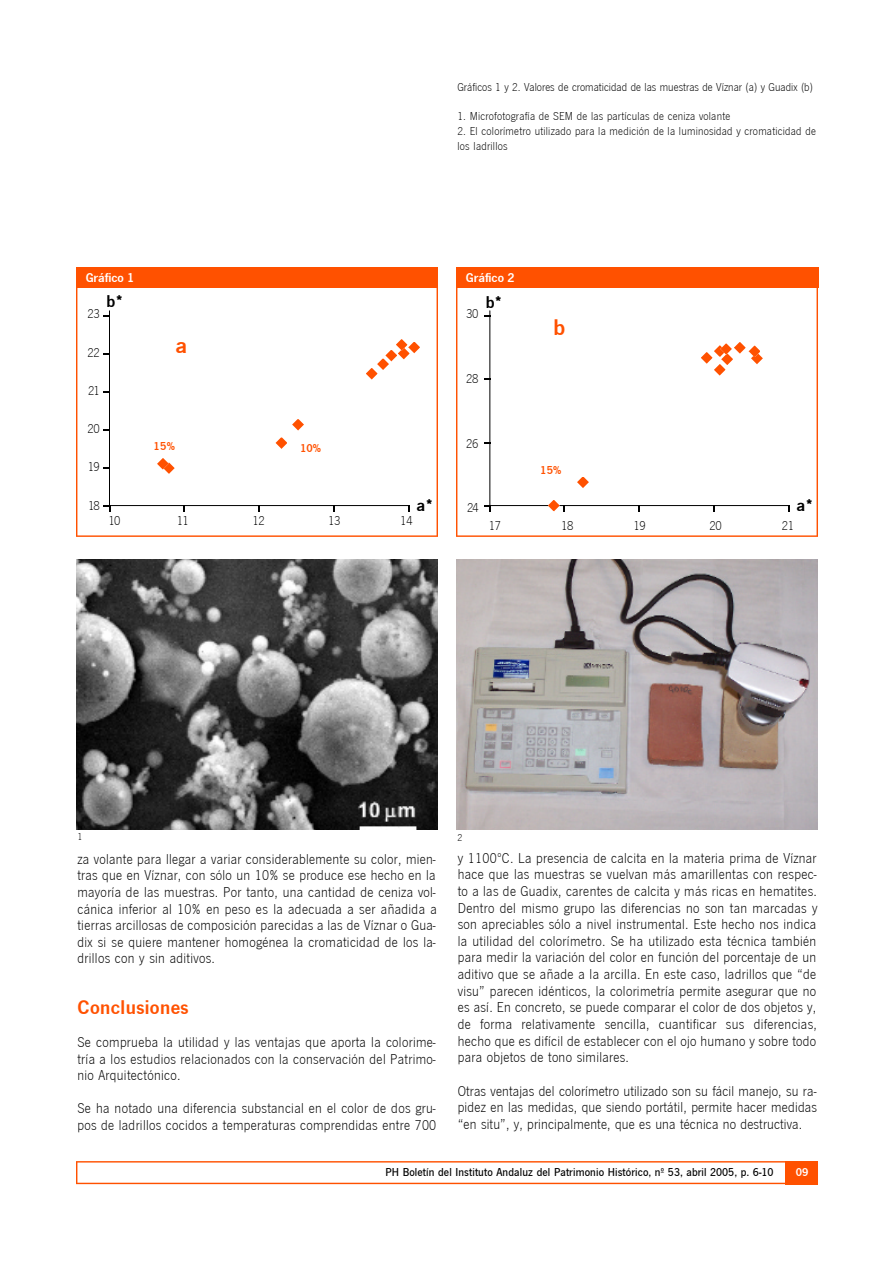
<style>
.page{position:relative;width:893px;height:1263px;background:#fff}
.page>*{position:absolute;margin:0;border:0;box-sizing:border-box;transform-origin:0 0}
.t1{font:700 23.4px "News Got T Dem";color:#ff5100}
.t2{font:700 20.55px "News Got T Dem";letter-spacing:.02em;color:#ff5100}
.t3{font:700 17.7px "News Got T Dem";color:#000}
.t4{font:14.7px/16.6px "News Got T Lig";letter-spacing:.02em;color:#000;text-align:justify}
.t5{font:13.35px "News Got T Lig";letter-spacing:-.015em;color:#000}
.t6{font:700 13.35px "News Got T Dem";letter-spacing:-.005em;color:#fff}
.t7{font:11.85px/14.4px "News Got T Lig";letter-spacing:.015em;color:#000}
.t8{font:11.85px "News Got T Med";letter-spacing:.01em;color:#000}
.t9{font:700 11.85px "News Got T Dem";color:#ff5100}
.t10{font:700 11.85px "News Got T Dem";color:#fff}
.t11{font:10.5px "News Got T Lig";color:#000}
</style>
<div class="page">
<svg style="left:76px;top:1161px;width:710px;height:23px"></svg>
<div style="left:786px;top:1161px;width:32px;height:23px;background:#ff5100"></div>
<img style="left:76px;top:559px;width:361px;height:271px">
<img style="left:456px;top:559px;width:361px;height:271px">
<svg style="left:76px;top:267px;width:362px;height:270px"></svg>
<div style="left:76px;top:267px;width:361px;height:21px;background:#ff5100"></div>
<hr style="left:105px;top:505px;width:304px;height:1px;background:#000">
<svg style="left:104px;top:505px;width:6px;height:7px"></svg>
<svg style="left:258px;top:506px;width:2px;height:6px"></svg>
<hr style="left:109px;top:311px;width:1px;height:195px;background:#000">
<svg style="left:292px;top:419px;width:12px;height:12px"></svg>
<svg style="left:365px;top:339px;width:55px;height:41px"></svg>
<svg style="left:275px;top:438px;width:12px;height:11px"></svg>
<svg style="left:157px;top:458px;width:18px;height:16px"></svg>
<div style="left:152px;top:439px;width:25px;height:16px;background:#fff"></div>
<div style="left:298px;top:441px;width:26px;height:16px;background:#fff"></div>
<div style="left:174px;top:332px;width:32px;height:36px;background:#fff"></div>
<svg style="left:456px;top:288px;width:362px;height:249px"></svg>
<div style="left:456px;top:267px;width:362px;height:21px;background:#ff5100"></div>
<hr style="left:485px;top:505px;width:304px;height:1px;background:#000">
<svg style="left:484px;top:505px;width:6px;height:7px"></svg>
<svg style="left:638px;top:506px;width:2px;height:6px"></svg>
<hr style="left:489px;top:311px;width:1px;height:195px;background:#000">
<svg style="left:700px;top:342px;width:62px;height:34px"></svg>
<svg style="left:548px;top:500px;width:17px;height:12px"></svg>
<svg style="left:577px;top:477px;width:12px;height:11px"></svg>
<div style="left:539px;top:463px;width:25px;height:16px;background:#fff"></div>
<div style="left:552px;top:314px;width:33px;height:37px;background:#fff"></div>
<p class="t7" style="left:457px;top:79px;width:357px">Gráficos 1 y 2. Valores de cromaticidad de las muestras de Víznar (a) y Guadix (b)</p>
<p class="t7" style="left:457px;top:109px;width:274px">1. Microfotografía de SEM de las partículas de ceniza volante</p>
<p class="t7" style="left:457px;top:124px;width:360px">2. El colorímetro utilizado para la medición de la luminosidad y cromaticidad de los ladrillos</p>
<p class="t6" style="left:86px;top:270px;width:50px">Gráfico 1</p>
<p class="t6" style="left:465px;top:270px;width:50px">Gráfico 2</p>
<p class="t5" style="left:87px;top:307px;width:14px">23</p>
<p class="t5" style="left:87px;top:345px;width:14px">22</p>
<p class="t5" style="left:88px;top:383px;width:13px">21</p>
<p class="t5" style="left:87px;top:421px;width:14px">20</p>
<p class="t5" style="left:88px;top:460px;width:14px">19</p>
<p class="t5" style="left:88px;top:498px;width:13px">18</p>
<p class="t3" style="left:107px;top:291px;width:18px">b*</p>
<h1 class="t1" style="left:175px;top:332px;width:13px">a</h1>
<p class="t9" style="left:153px;top:439px;width:23px">15%</p>
<p class="t9" style="left:300px;top:441px;width:23px">10%</p>
<p class="t3" style="left:416px;top:494px;width:18px">a*</p>
<p class="t5" style="left:466px;top:307px;width:14px">30</p>
<p class="t3" style="left:486px;top:291px;width:18px">b*</p>
<p class="t5" style="left:466px;top:371px;width:14px">28</p>
<p class="t5" style="left:466px;top:436px;width:14px">26</p>
<p class="t5" style="left:467px;top:501px;width:13px">24</p>
<h1 class="t1" style="left:553px;top:314px;width:13px">b</h1>
<p class="t9" style="left:540px;top:463px;width:23px">15%</p>
<p class="t3" style="left:796px;top:495px;width:18px">a*</p>
<p class="t5" style="left:108px;top:513px;width:14px">10</p>
<p class="t5" style="left:177px;top:513px;width:14px">11</p>
<p class="t5" style="left:252px;top:513px;width:14px">12</p>
<p class="t5" style="left:328px;top:513px;width:14px">13</p>
<p class="t5" style="left:400px;top:513px;width:14px">14</p>
<p class="t5" style="left:489px;top:519px;width:14px">17</p>
<p class="t5" style="left:561px;top:519px;width:14px">18</p>
<p class="t5" style="left:633px;top:519px;width:14px">19</p>
<p class="t5" style="left:709px;top:519px;width:14px">20</p>
<p class="t5" style="left:781px;top:519px;width:14px">21</p>
<p class="t11" style="left:77px;top:831px;width:6px">1</p>
<p class="t11" style="left:457px;top:832px;width:6px">2</p>
<p class="t4" style="left:458px;top:849px;width:361px">y 1100ºC. La presencia de calcita en la materia prima de Víznar hace que las muestras se vuelvan más amarillentas con respec&shy;to a las de Guadix, carentes de calcita y más ricas en hematites.<br>Dentro del mismo grupo las diferencias no son tan marcadas y son apreciables sólo a nivel instrumental. Este hecho nos indica la utilidad del colorímetro. Se ha utilizado esta técnica también para medir la variación del color en función del porcentaje de un aditivo que se añade a la arcilla. En este caso, ladrillos que “de visu” parecen idénticos, la colorimetría permite asegurar que no es así. En concreto, se puede comparar el color de dos objetos y, de forma relativamente sencilla, cuantificar sus diferencias, hecho que es difícil de establecer con el ojo humano y sobre todo para objetos de tono similares.</p>
<p class="t4" style="left:458px;top:1082px;width:361px">Otras ventajas del colorímetro utilizado son su fácil manejo, su ra&shy;pidez en las medidas, que siendo portátil, permite hacer medidas “en situ”, y, principalmente, que es una técnica no destructiva.</p>
<p class="t8" style="left:385px;top:1165px;width:390px">PH Boletín del Instituto Andaluz del Patrimonio Histórico, nº 53, abril 2005, p. 6-10</p>
<p class="t10" style="left:795px;top:1165px;width:14px">09</p>
<p class="t4" style="left:77px;top:850px;width:361px">za volante para llegar a variar considerablemente su color, mien&shy;tras que en Víznar, con sólo un 10% se produce ese hecho en la mayoría de las muestras. Por tanto, una cantidad de ceniza vol&shy;cánica inferior al 10% en peso es la adecuada a ser añadida a tierras arcillosas de composición parecidas a las de Víznar o Gua&shy;dix si se quiere mantener homogénea la cromaticidad de los la&shy;drillos con y sin aditivos.</p>
<h2 class="t2" style="left:77px;top:995px;width:113px">Conclusiones</h2>
<p class="t4" style="left:77px;top:1033px;width:360px">Se comprueba la utilidad y las ventajas que aporta la colorime&shy;tría a los estudios relacionados con la conservación del Patrimo&shy;nio Arquitectónico.</p>
<p class="t4" style="left:77px;top:1100px;width:360px">Se ha notado una diferencia substancial en el color de dos gru&shy;pos de ladrillos cocidos a temperaturas comprendidas entre 700</p>
</div>
